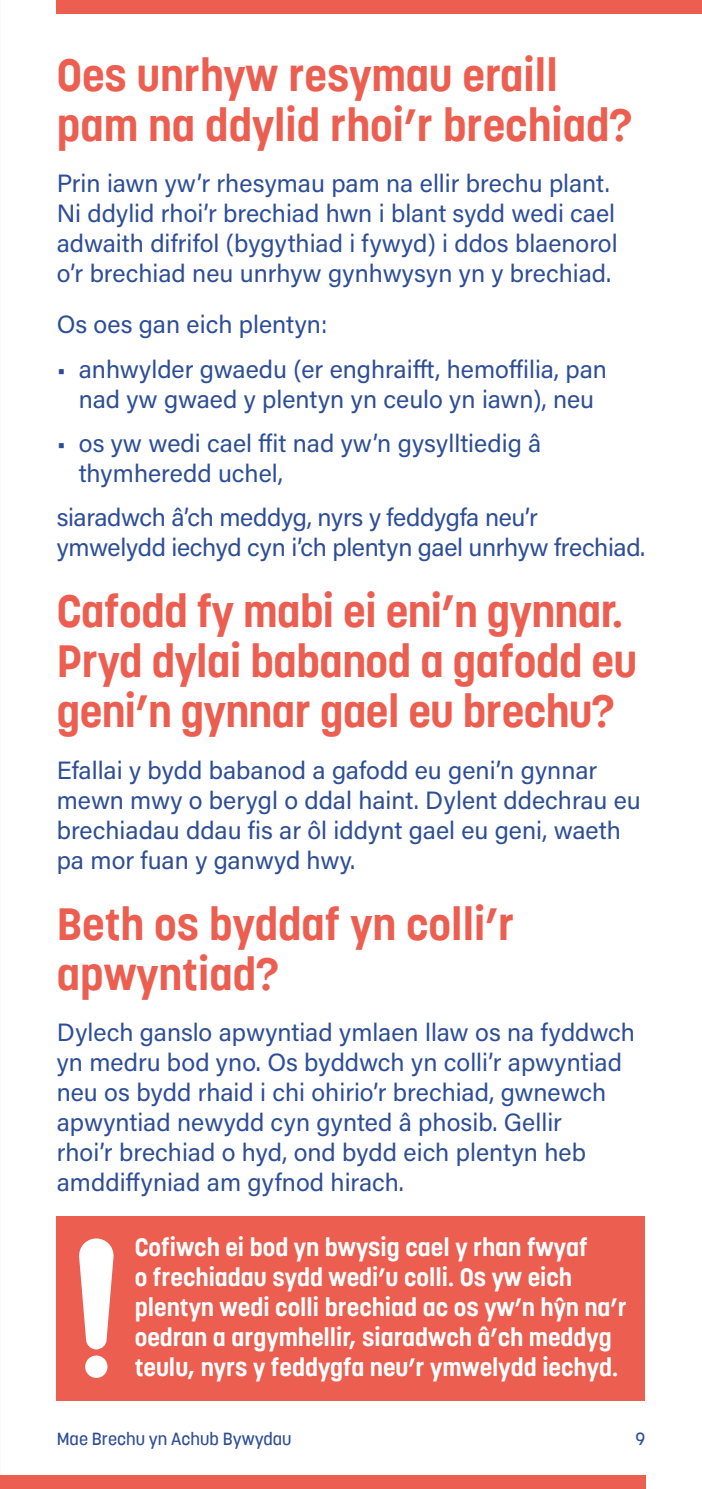
<style>
.page{position:relative;width:702px;height:1489px;background:#fff}
.page>*{position:absolute;margin:0;border:0;box-sizing:border-box;transform-origin:0 0}
.t1{font:700 45px/50px "Korolev W01";color:#eb5e50}
.t2{font:25px/30px "Acumin Pro";color:#2d4e97}
.t3{font:700 25px/30px "Korolev W01";color:#fff}
.t4{font:500 17.5px "Korolev W01";color:#2d4e97}
</style>
<div class="page">
<div style="left:57px;top:1215px;width:588px;height:185px;background:#eb5e50"></div>
<svg style="left:79px;top:1238px;width:35px;height:111px"></svg>
<div style="left:85px;top:1355px;width:22px;height:22px;background:#fff;border-radius:50%"></div>
<div style="left:57px;top:0;width:645px;height:14px;background:#eb5e50"></div>
<div style="left:0;top:1474px;width:645px;height:14px;background:#eb5e50"></div>
<p class="t1" style="left:57px;top:49px;width:577px">Oes unrhyw resymau eraill pam na ddylid rhoi’r brechiad?</p>
<p class="t2" style="left:57px;top:167px;width:562px">Prin iawn yw’r rhesymau pam na ellir brechu plant.<br>Ni ddylid rhoi’r brechiad hwn i blant sydd wedi cael adwaith difrifol (bygythiad i fywyd) i ddos blaenorol o’r brechiad neu unrhyw gynhwysyn yn y brechiad.</p>
<p class="t2" style="left:57px;top:308px;width:272px">Os oes gan eich plentyn:</p>
<p class="t2" style="left:57px;top:353px;width:552px;text-align:center">• anhwylder gwaedu (er enghraifft, hemoffilia, pan nad yw gwaed y plentyn yn ceulo yn iawn), neu</p>
<p class="t2" style="left:79px;top:427px;width:464px;text-indent:-22px">• os yw wedi cael ffit nad yw’n gysylltiedig â thymheredd uchel,</p>
<p class="t2" style="left:57px;top:501px;width:590px">siaradwch â’ch meddyg, nyrs y feddygfa neu’r ymwelydd iechyd cyn i’ch plentyn gael unrhyw frechiad.</p>
<p class="t1" style="left:57px;top:585px;width:581px">Cafodd fy mabi ei eni’n gynnar.<br>Pryd dylai babanod a gafodd eu geni’n gynnar gael eu brechu?</p>
<p class="t2" style="left:57px;top:753px;width:585px">Efallai y bydd babanod a gafodd eu geni’n gynnar mewn mwy o berygl o ddal haint. Dylent ddechrau eu brechiadau ddau fis ar ôl iddynt gael eu geni, waeth pa mor fuan y ganwyd hwy.</p>
<p class="t1" style="left:57px;top:898px;width:459px">Beth os byddaf yn colli’r apwyntiad?</p>
<p class="t2" style="left:57px;top:1016px;width:580px">Dylech ganslo apwyntiad ymlaen llaw os na fyddwch yn medru bod yno. Os byddwch yn colli’r apwyntiad neu os bydd rhaid i chi ohirio’r brechiad, gwnewch apwyntiad newydd cyn gynted â phosib. Gellir<br>rhoi’r brechiad o hyd, ond bydd eich plentyn heb amddiffyniad am gyfnod hirach.</p>
<p class="t3" style="left:135px;top:1231px;width:493px">Cofiwch ei bod yn bwysig cael y rhan fwyaf<br>o frechiadau sydd wedi’u colli. Os yw eich plentyn wedi colli brechiad ac os yw’n hyˆn na’r oedran a argymhellir, siaradwch â’ch meddyg teulu, nyrs y feddygfa neu’r ymwelydd iechyd.</p>
<p class="t4" style="left:57px;top:1428px;width:236px">Mae Brechu yn Achub Bywydau</p>
<p class="t4" style="left:635px;top:1428px;width:11px">9</p>
</div>
